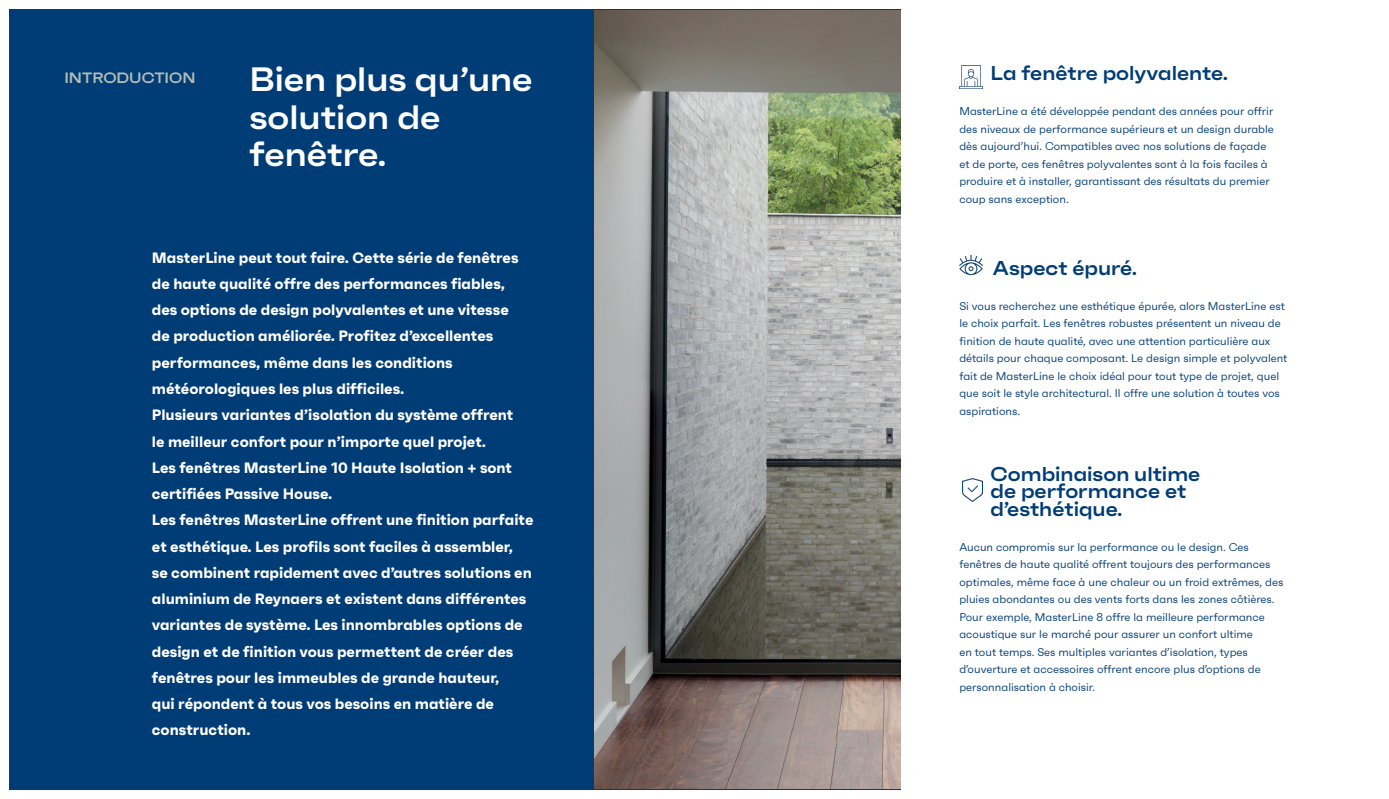
<style>
.page{position:relative;width:1389px;height:799px;background:#fff}
.page>*{position:absolute;margin:0;border:0;box-sizing:border-box;transform-origin:0 0}
.t1{font:600 expanded 33.75px/37.5px "Faktum";color:#fff}
.t2{font:600 expanded 20px/17.5px "Faktum";color:#003c76}
.t3{font:700 15px/26.2px "Faktum";color:#fff}
.t4{font:600 expanded 15px "Faktum";color:#b4bdb6}
.t5{font:11.25px/17.5px "Faktum";color:#003c76}
</style>
<div class="page">
<div style="left:9px;top:9px;width:892px;height:780px;background:#003c76"></div>
<img style="left:959px;top:65px;width:23px;height:23px">
<img style="left:959px;top:255px;width:23px;height:19px">
<img style="left:962px;top:479px;width:20px;height:22px">
<img style="left:594px;top:10px;width:307px;height:779px">
<p class="t4" style="left:64px;top:68px;width:133px">INTRODUCTION</p>
<p class="t1" style="left:249px;top:60px;width:285px">Bien plus qu’une solution de fenêtre.</p>
<p class="t3" style="left:152px;top:244px;width:368px">MasterLine peut tout faire. Cette série de fenêtres de haute qualité offre des performances fiables, des options de design polyvalentes et une vitesse de production améliorée. Profitez d’excellentes performances, même dans les conditions météorologiques les plus difficiles.</p>
<p class="t3" style="left:152px;top:401px;width:363px">Plusieurs variantes d’isolation du système offrent le meilleur confort pour n’importe quel projet.<br>Les fenêtres MasterLine 10 Haute Isolation + sont certifiées Passive House.</p>
<p class="t3" style="left:152px;top:506px;width:383px">Les fenêtres MasterLine offrent une finition parfaite et esthétique. Les profils sont faciles à assembler,<br>se combinent rapidement avec d’autres solutions en aluminium de Reynaers et existent dans différentes variantes de système. Les innombrables options de design et de finition vous permettent de créer des fenêtres pour les immeubles de grande hauteur,<br>qui répondent à tous vos besoins en matière de construction.</p>
<p class="t2" style="left:990px;top:64px;width:239px">La fenêtre polyvalente.</p>
<p class="t5" style="left:959px;top:103px;width:316px">MasterLine a été développée pendant des années pour offrir des niveaux de performance supérieurs et un design durable dès aujourd’hui. Compatibles avec nos solutions de façade et de porte, ces fenêtres polyvalentes sont à la fois faciles à produire et à installer, garantissant des résultats du premier coup sans exception.</p>
<p class="t2" style="left:993px;top:259px;width:146px">Aspect épuré.</p>
<p class="t5" style="left:959px;top:297px;width:329px">Si vous recherchez une esthétique épurée, alors MasterLine est le choix parfait. Les fenêtres robustes présentent un niveau de finition de haute qualité, avec une attention particulière aux détails pour chaque composant. Le design simple et polyvalent fait de MasterLine le choix idéal pour tout type de projet, quel que soit le style architectural. Il offre une solution à toutes vos aspirations.</p>
<p class="t2" style="left:990px;top:464px;width:211px">Combinaison ultime de performance et d’esthétique.</p>
<p class="t5" style="left:959px;top:538px;width:325px">Aucun compromis sur la performance ou le design. Ces fenêtres de haute qualité offrent toujours des performances optimales, même face à une chaleur ou un froid extrêmes, des pluies abondantes ou des vents forts dans les zones côtières.<br>Pour exemple, MasterLine 8 offre la meilleure performance acoustique sur le marché pour assurer un confort ultime<br>en tout temps. Ses multiples variantes d’isolation, types d’ouverture et accessoires offrent encore plus d’options de personnalisation à choisir.</p>
</div>
